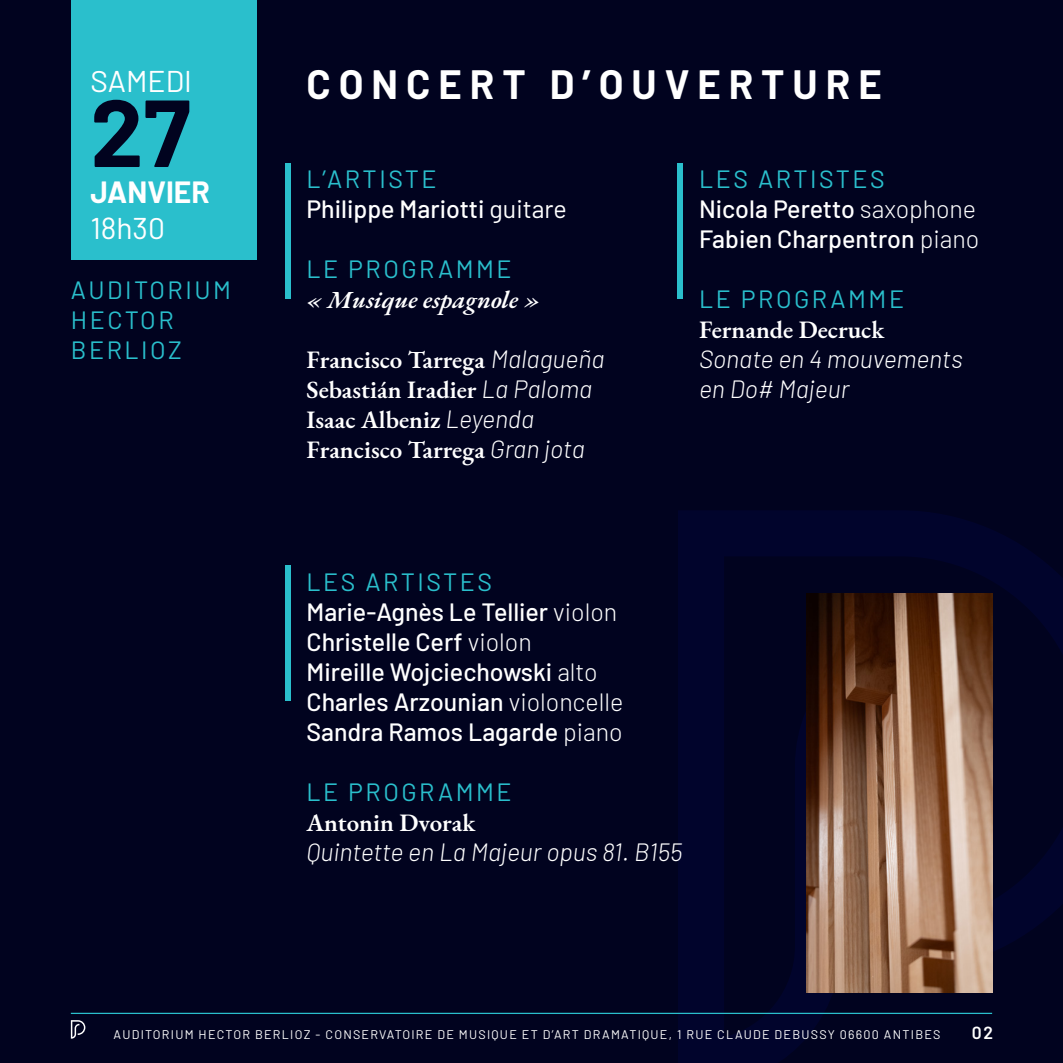
<style>
.page{position:relative;width:1063px;height:1063px;background:#01031f}
.page>*{position:absolute;margin:0;border:0;box-sizing:border-box;transform-origin:0 0}
.t1{font:700 95px "Barlow";color:#01031f}
.t2{font:700 40px "Barlow";letter-spacing:.2em;color:#fff}
.t3{font:30px "Barlow";color:#fff}
.t4{font:700 30px "Barlow";color:#fff}
.t5{font:500 25px/30px "Barlow";color:#fff}
.t6{font:600 25px/30px "EB Garamond";color:#fff}
.t7{font:italic 300 25px/30px "Barlow";color:#fff}
.t8{font:25px/30px "Barlow";letter-spacing:.1em;color:#2abfcc}
.t9{font:italic 600 25px "EB Garamond";color:#fff}
.t10{font:600 17.5px "Barlow";color:#fff}
.t11{font:12.5px "Barlow";letter-spacing:.1em;color:#fff}
.s1{font-weight:400;color:#2abfcc}
.s2{font-weight:400}
.s3{font-family:"Barlow";font-weight:300;font-style:italic}
.s4{font-weight:300}
</style>
<div class="page">
<svg style="left:678px;top:511px;width:385px;height:552px"></svg>
<div style="left:71px;top:0;width:186px;height:259px;background:#2abfcc"></div>
<svg style="left:71px;top:1020px;width:14px;height:19px"></svg>
<hr style="left:71px;top:1013px;width:921px;height:1px;background:#2abfcc">
<img style="left:806px;top:593px;width:186px;height:399px">
<div style="left:285px;top:163px;width:5px;height:136px;background:#2abfcc"></div>
<div style="left:285px;top:566px;width:5px;height:135px;background:#2abfcc"></div>
<div style="left:678px;top:163px;width:5px;height:136px;background:#2abfcc"></div>
<p class="t3" style="left:90px;top:59px;width:103px">SAMEDI</p>
<h1 class="t1" style="left:90px;top:63px;width:102px">27</h1>
<p class="t4" style="left:90px;top:170px;width:121px">JANVIER</p>
<p class="t3" style="left:90px;top:206px;width:76px">18h30</p>
<p class="t8" style="left:71px;top:273px;width:162px">AUDITORIUM<br>HECTOR<br>BERLIOZ</p>
<h2 class="t2" style="left:306px;top:55px;width:577px">CONCERT D’OUVERTURE</h2>
<p class="t5" style="left:306px;top:162px;width:262px"><span class="s1">L’ARTISTE<br></span>Philippe Mariotti <span class="s2">guitare</span></p>
<p class="t8" style="left:306px;top:252px;width:207px">LE PROGRAMME</p>
<p class="t9" style="left:306px;top:283px;width:235px">« Musique espagnole »</p>
<p class="t6" style="left:306px;top:345px;width:300px">Francisco Tarrega <span class="s3">Malagueña<br></span>Sebastián Iradier <span class="s3">La Paloma<br></span>Isaac Albeniz <span class="s3">Leyenda<br></span>Francisco Tarrega <span class="s3">Gran jota</span></p>
<p class="t5" style="left:699px;top:162px;width:282px"><span class="s1">LES ARTISTES<br></span>Nicola Peretto <span class="s4">saxophone<br></span>Fabien Charpentron <span class="s4">piano</span></p>
<p class="t8" style="left:699px;top:282px;width:207px">LE PROGRAMME</p>
<p class="t6" style="left:699px;top:315px;width:187px">Fernande Decruck</p>
<p class="t7" style="left:699px;top:342px;width:265px">Sonate en 4 mouvements en Do# Majeur</p>
<p class="t5" style="left:306px;top:565px;width:318px"><span class="s1">LES ARTISTES<br></span>Marie-Agnès Le Tellier <span class="s4">violon<br></span>Christelle Cerf <span class="s4">violon<br></span>Mireille Wojciechowski <span class="s4">alto<br></span>Charles Arzounian <span class="s4">violoncelle<br></span>Sandra Ramos Lagarde <span class="s4">piano</span></p>
<p class="t8" style="left:306px;top:775px;width:207px">LE PROGRAMME</p>
<p class="t6" style="left:306px;top:807px;width:171px">Antonin Dvorak</p>
<p class="t7" style="left:306px;top:835px;width:377px">Quintette en La Majeur opus 81. B155</p>
<p class="t11" style="left:114px;top:1025px;width:828px">AUDITORIUM HECTOR BERLIOZ - CONSERVATOIRE DE MUSIQUE ET D’ART DRAMATIQUE, 1 RUE CLAUDE DEBUSSY 06600 ANTIBES</p>
<p class="t10" style="left:972px;top:1020px;width:23px">02</p>
</div>
